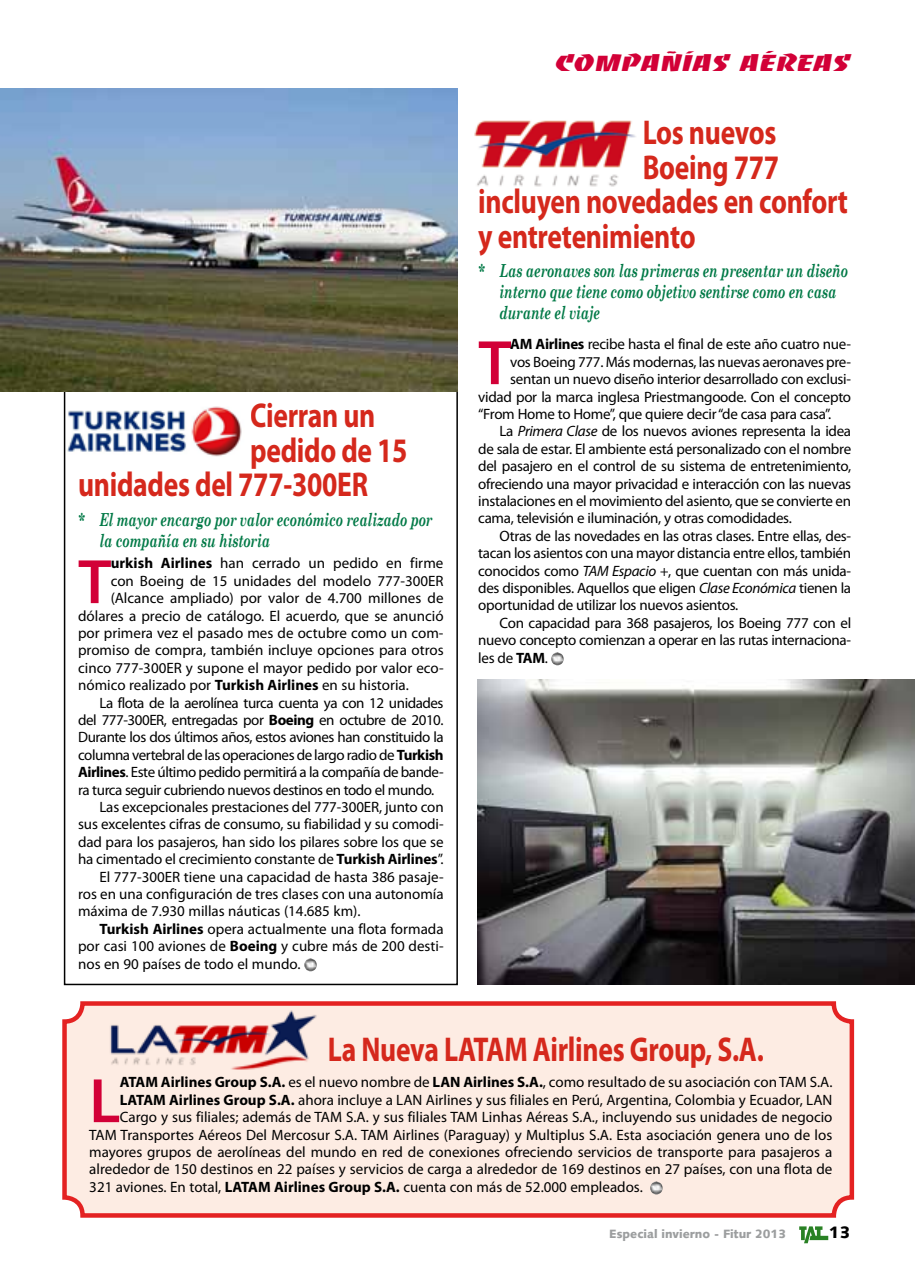
<style>
.page{position:relative;width:915px;height:1276px;background:#fff}
.page>*{position:absolute;margin:0;border:0;box-sizing:border-box;transform-origin:0 0}
.t1{font:600 63.3px "Myriad Pro";color:#d20037}
.t2{font:700 34.5px "Myriad Pro";letter-spacing:-.01em;color:#d5281c;scale:.8 1}
.t3{font:22.5px "Baccarat Wide";letter-spacing:-.02em;color:#d20037}
.t4{font:italic 700 18px/21px "Century Schoolbook";letter-spacing:-.01em;color:#007946;scale:.7 1}
.t5{font:900 16.5px "Syntax";color:#000}
.t6{font:15px "Myriad Pro";letter-spacing:-.01em;color:#000}
.t7{font:15px "Myriad Pro";letter-spacing:-.03em;color:#000}
.t8{font:900 12px "Syntax";color:#9c9e9f}
.s1{font-weight:700}
.s2{font-style:italic}
</style>
<div class="page">
<svg style="left:799px;top:1226px;width:29px;height:17px"></svg>
<svg style="left:304px;top:958px;width:13px;height:13px"></svg>
<div style="left:64px;top:1003px;width:787px;height:212px;background:#fdece3;border-radius:18px"></div>
<div style="left:62px;top:1001px;width:791px;height:216px;border:4px solid #e42222;border-radius:18px"></div>
<svg style="left:650px;top:1181px;width:12px;height:13px"></svg>
<img style="left:82px;top:1005px;width:250px;height:65px">
<img style="left:67px;top:406px;width:175px;height:51px">
<img style="left:474px;top:120px;width:162px;height:67px">
<img style="left:551px;top:652px;width:13px;height:13px">
<img style="left:478px;top:679px;width:436px;height:305px">
<img style="left:0;top:89px;width:457px;height:302px">
<h2 class="t2" style="left:250px;top:393px;width:158px">Cierran un</h2>
<h2 class="t2" style="left:250px;top:427px;width:198px">pedido de 15</h2>
<h2 class="t2" style="left:78px;top:462px;width:364px">unidades del 777-300ER</h2>
<p class="t4" style="left:99px;top:508px;width:477px;text-indent:-21px">* El mayor encargo por valor económico realizado por la compañía en su historia</p>
<h1 class="t1" style="left:78px;top:541px;width:35px">T</h1>
<p class="t6" style="left:111px;top:554px;width:334px"><span class="s1">urkish Airlines</span> han cerrado un pedido en firme</p>
<p class="t6" style="left:111px;top:571px;width:334px">con Boeing de 15 unidades del modelo 777-300ER</p>
<p class="t6" style="left:111px;top:589px;width:334px">(Alcance ampliado) por valor de 4.700 millones de</p>
<p class="t6" style="left:78px;top:606px;width:367px">dólares a precio de catálogo. El acuerdo, que se anunció</p>
<p class="t6" style="left:78px;top:623px;width:367px">por primera vez el pasado mes de octubre como un com-</p>
<p class="t6" style="left:78px;top:641px;width:367px">promiso de compra, también incluye opciones para otros</p>
<p class="t6" style="left:78px;top:658px;width:367px">cinco 777-300ER y supone el mayor pedido por valor eco-</p>
<p class="t6" style="left:78px;top:676px;width:332px">nómico realizado por <span class="s1">Turkish Airlines</span> en su historia.</p>
<p class="t7" style="left:99px;top:693px;width:345px">La flota de la aerolínea turca cuenta ya con 12 unidades</p>
<p class="t7" style="left:78px;top:710px;width:367px">del 777-300ER, entregadas por <span class="s1">Boeing</span> en octubre de 2010.</p>
<p class="t7" style="left:78px;top:728px;width:367px">Durante los dos últimos años, estos aviones han constituido la</p>
<p class="t7" style="left:78px;top:745px;width:367px">columna vertebral de las operaciones de largo radio de <span class="s1">Turkish</span></p>
<p class="t7" style="left:78px;top:763px;width:367px"><span class="s1">Airlines</span>. Este último pedido permitirá a la compañía de bande-</p>
<p class="t7" style="left:78px;top:780px;width:357px">ra turca seguir cubriendo nuevos destinos en todo el mundo.</p>
<p class="t6" style="left:99px;top:797px;width:345px">Las excepcionales prestaciones del 777-300ER, junto con</p>
<p class="t6" style="left:78px;top:815px;width:367px">sus excelentes cifras de consumo, su fiabilidad y su comodi-</p>
<p class="t6" style="left:78px;top:832px;width:367px">dad para los pasajeros, han sido los pilares sobre los que se</p>
<p class="t6" style="left:78px;top:850px;width:367px">ha cimentado el crecimiento constante de <span class="s1">Turkish Airlines</span>”.</p>
<p class="t6" style="left:99px;top:867px;width:345px">El 777-300ER tiene una capacidad de hasta 386 pasaje-</p>
<p class="t6" style="left:78px;top:884px;width:367px">ros en una configuración de tres clases con una autonomía</p>
<p class="t6" style="left:78px;top:902px;width:284px">máxima de 7.930 millas náuticas (14.685 km).</p>
<p class="t6" style="left:99px;top:919px;width:345px"><span class="s1">Turkish Airlines</span> opera actualmente una flota formada</p>
<p class="t6" style="left:78px;top:937px;width:367px">por casi 100 aviones de <span class="s1">Boeing</span> y cubre más de 200 desti-</p>
<p class="t6" style="left:78px;top:954px;width:224px">nos en 90 países de todo el mundo.</p>
<h3 class="t3" style="left:555px;top:50px;width:297px">COMPAÑÍAS AÉREAS</h3>
<h2 class="t2" style="left:642px;top:110px;width:169px">Los nuevos</h2>
<h2 class="t2" style="left:642px;top:144px;width:172px">Boeing 777</h2>
<h2 class="t2" style="left:478px;top:179px;width:463px">incluyen novedades en confort</h2>
<h2 class="t2" style="left:478px;top:213px;width:273px">y entretenimiento</h2>
<p class="t4" style="left:499px;top:260px;width:499px;text-indent:-21px">* Las aeronaves son las primeras en presentar un diseño interno que tiene como objetivo sentirse como en casa durante el viaje</p>
<h1 class="t1" style="left:478px;top:323px;width:35px">T</h1>
<p class="t6" style="left:510px;top:335px;width:342px"><span class="s1">AM Airlines</span> recibe hasta el final de este año cuatro nue-</p>
<p class="t6" style="left:510px;top:352px;width:342px">vos Boeing 777. Más modernas, las nuevas aeronaves pre-</p>
<p class="t6" style="left:510px;top:370px;width:342px">sentan un nuevo diseño interior desarrollado con exclusi-</p>
<p class="t6" style="left:478px;top:387px;width:374px">vidad por la marca inglesa Priestmangoode. Con el concepto</p>
<p class="t6" style="left:478px;top:405px;width:354px">“From Home to Home”, que quiere decir “de casa para casa”.</p>
<p class="t6" style="left:499px;top:422px;width:353px">La <span class="s2">Primera Clase</span> de los nuevos aviones representa la idea</p>
<p class="t6" style="left:478px;top:439px;width:374px">de sala de estar. El ambiente está personalizado con el nombre</p>
<p class="t6" style="left:478px;top:457px;width:374px">del pasajero en el control de su sistema de entretenimiento,</p>
<p class="t6" style="left:478px;top:474px;width:374px">ofreciendo una mayor privacidad e interacción con las nuevas</p>
<p class="t6" style="left:478px;top:492px;width:374px">instalaciones en el movimiento del asiento, que se convierte en</p>
<p class="t6" style="left:478px;top:509px;width:315px">cama, televisión e iluminación, y otras comodidades.</p>
<p class="t6" style="left:499px;top:526px;width:353px">Otras de las novedades en las otras clases. Entre ellas, des-</p>
<p class="t6" style="left:478px;top:544px;width:374px">tacan los asientos con una mayor distancia entre ellos, también</p>
<p class="t6" style="left:478px;top:561px;width:374px">conocidos como <span class="s2">TAM Espacio +</span>, que cuentan con más unida-</p>
<p class="t6" style="left:478px;top:579px;width:374px">des disponibles. Aquellos que eligen <span class="s2">Clase Económica</span> tienen la</p>
<p class="t6" style="left:478px;top:596px;width:261px">oportunidad de utilizar los nuevos asientos.</p>
<p class="t6" style="left:499px;top:613px;width:353px">Con capacidad para 368 pasajeros, los Boeing 777 con el</p>
<p class="t6" style="left:478px;top:631px;width:374px">nuevo concepto comienzan a operar en las rutas internaciona-</p>
<p class="t6" style="left:478px;top:648px;width:71px">les de <span class="s1">TAM</span>.</p>
<h2 class="t2" style="left:328px;top:1027px;width:546px">La Nueva LATAM Airlines Group, S.A.</h2>
<h1 class="t1" style="left:89px;top:1060px;width:33px">L</h1>
<p class="t6" style="left:120px;top:1073px;width:713px"><span class="s1">ATAM Airlines Group S.A.</span> es el nuevo nombre de <span class="s1">LAN Airlines S.A.</span>, como resultado de su asociación con TAM S.A.</p>
<p class="t6" style="left:120px;top:1090px;width:713px"><span class="s1">LATAM Airlines Group S.A.</span> ahora incluye a LAN Airlines y sus filiales en Perú, Argentina, Colombia y Ecuador, LAN</p>
<p class="t6" style="left:120px;top:1108px;width:714px">Cargo y sus filiales; además de TAM S.A. y sus filiales TAM Linhas Aéreas S.A., incluyendo sus unidades de negocio</p>
<p class="t6" style="left:89px;top:1125px;width:744px">TAM Transportes Aéreos Del Mercosur S.A. TAM Airlines (Paraguay) y Multiplus S.A. Esta asociación genera uno de los</p>
<p class="t6" style="left:89px;top:1142px;width:744px">mayores grupos de aerolíneas del mundo en red de conexiones ofreciendo servicios de transporte para pasajeros a</p>
<p class="t6" style="left:89px;top:1160px;width:744px">alrededor de 150 destinos en 22 países y servicios de carga a alrededor de 169 destinos en 27 países, con una flota de</p>
<p class="t6" style="left:89px;top:1177px;width:555px">321 aviones. En total, <span class="s1">LATAM Airlines Group S.A.</span> cuenta con más de 52.000 empleados.</p>
<p class="t8" style="left:609px;top:1227px;width:178px">Especial invierno - Fitur 2013</p>
<p class="t5" style="left:828px;top:1222px;width:23px">13</p>
</div>
